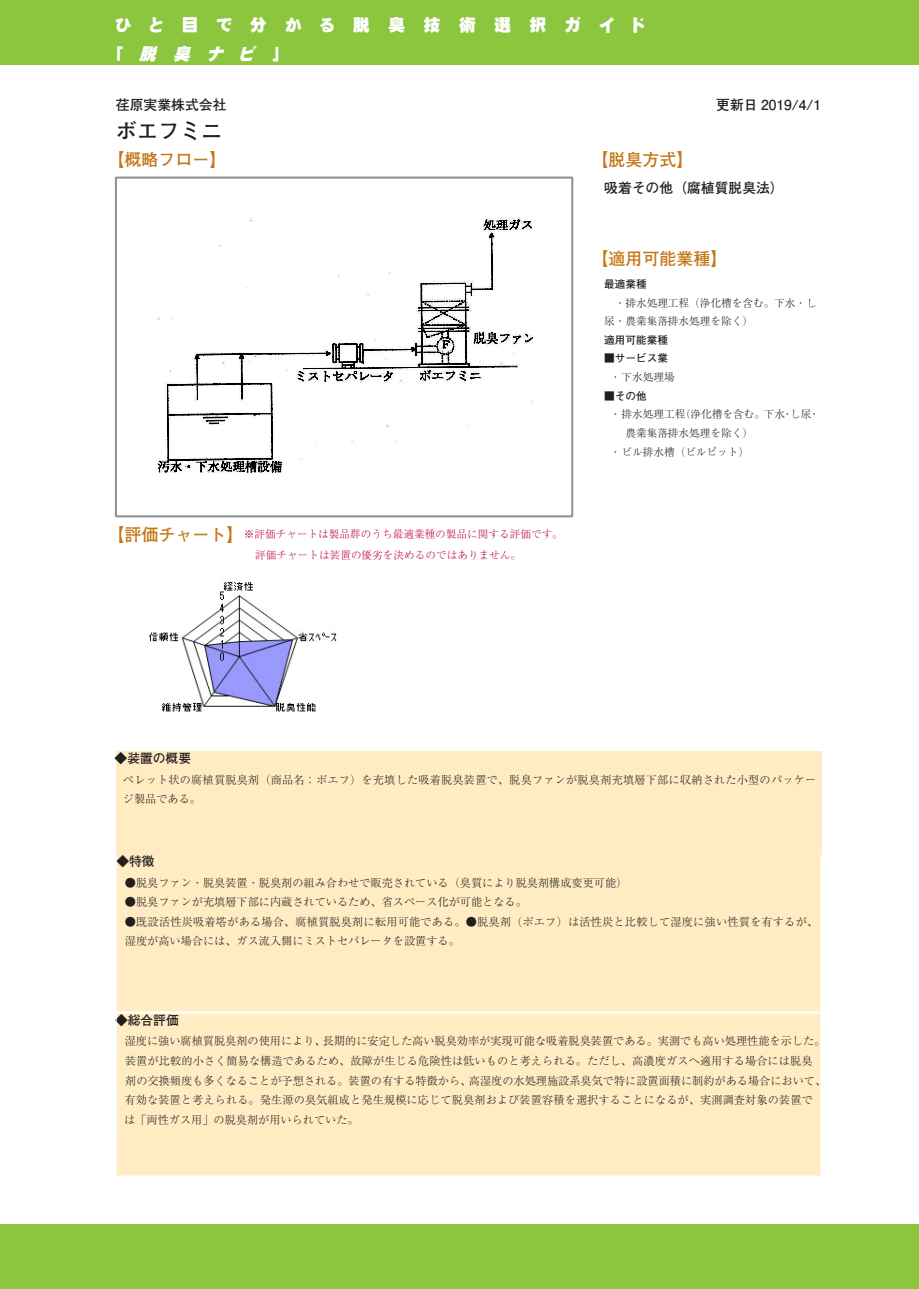
<style>
.page{position:relative;width:919px;height:1289px;background:#fff}
.page>*{position:absolute;margin:0;border:0;box-sizing:border-box;transform-origin:0 0}
.t1{font:700 21.3px "Futo Go B101 Pr 6 N";color:#231f20}
.t2{font:700 16.95px "Futo Go B101 Pr 6 N";color:#c57615}
.t3{font:16.95px/29.7px "DF Gothic UB WING RKSJ H";letter-spacing:1.075em;color:#fff}
.t4{font:700 13.8px "Futo Go B101 Pr 6 N";color:#231f20}
.t5{font:700 12.75px "Futo Go B101 Pr 6 N";color:#231f20}
.t6{font:300 11.1px/19.5px "Ryumin Pr 6 N";color:#231f20}
.t7{font:300 11.1px/19.5px "Ryumin Pr 6 N";letter-spacing:.02em;color:#231f20}
.t8{font:300 10.65px/18.6px "Ryumin Pr 6 N";color:#231f20}
.t9{font:300 10.65px/21.3px "Ryumin Pr 6 N";color:#bd0846}
.t10{font:700 10.65px "Futo Go B101 Pr 6 N";color:#231f20}
.s1{font-style:italic}
</style>
<div class="page">
<div style="left:116px;top:854px;width:704px;height:157px;background:#ffecc3"></div>
<div style="left:116px;top:854px;width:705px;height:158px;border:1px solid #fff"></div>
<img style="left:157px;top:217px;width:376px;height:257px">
<div style="left:115px;top:176px;width:458px;height:341px;border:2px solid #939598"></div>
<img style="left:149px;top:582px;width:188px;height:130px">
<div style="left:116px;top:1013px;width:704px;height:162px;background:#ffecc3"></div>
<div style="left:116px;top:1012px;width:705px;height:164px;border:1px solid #fff"></div>
<div style="left:0;top:0;width:918px;height:64px;background:#8bc63e"></div>
<div style="left:0;top:1224px;width:918px;height:64px;background:#8bc63e"></div>
<div style="left:116px;top:751px;width:705px;height:104px;background:#ffecc3"></div>
<h2 class="t3" style="left:115px;top:10px;width:531px">ひと目で分かる脱臭技術選択ガイド「 <span class="s1">脱臭ナビ</span>」</h2>
<p class="t4" style="left:116px;top:94px;width:112px">荏原実業株式会社</p>
<h1 class="t1" style="left:116px;top:113px;width:108px">ボエフミニ</h1>
<p class="t4" style="left:716px;top:94px;width:106px">更新日 2019/4/1</p>
<h2 class="t2" style="left:107px;top:146px;width:121px">【概略フロー】</h2>
<h2 class="t2" style="left:107px;top:521px;width:138px">【評価チャート】</h2>
<p class="t9" style="left:244px;top:522px;width:320px">※評価チャートは製品群のうち最適業種の製品に関する評価です。　評価チャートは装置の優劣を決めるのではありません。</p>
<h2 class="t2" style="left:591px;top:146px;width:104px">【脱臭方式】</h2>
<p class="t4" style="left:604px;top:177px;width:181px">吸着その他（腐植質脱臭法）</p>
<h2 class="t2" style="left:591px;top:245px;width:138px">【適用可能業種】</h2>
<p class="t10" style="left:604px;top:275px;width:44px">最適業種</p>
<p class="t8" style="left:604px;top:293px;width:214px">　・排水処理工程（浄化槽を含む。下水・し尿・農業集落排水処理を除く）</p>
<p class="t10" style="left:604px;top:331px;width:65px">適用可能業種</p>
<p class="t10" style="left:604px;top:350px;width:65px">■サービス業</p>
<p class="t8" style="left:610px;top:367px;width:66px">・ 下水処理場</p>
<p class="t10" style="left:604px;top:387px;width:44px">■その他</p>
<p class="t8" style="left:610px;top:404px;width:211px">・ 排水処理工程（浄化槽を含む。下水・し尿・</p>
<p class="t8" style="left:625px;top:423px;width:129px">農業集落排水処理を除く）</p>
<p class="t8" style="left:610px;top:441px;width:141px">・ ビル排水槽（ビルピット）</p>
<p class="t5" style="left:115px;top:747px;width:78px">◆装置の概要</p>
<p class="t7" style="left:123px;top:769px;width:694px">ペレット状の腐植質脱臭剤（商品名；ボエフ）を充填した吸着脱臭装置で、脱臭ファンが脱臭剤充填層下部に収納された小型のパッケージ製品である。</p>
<p class="t5" style="left:116px;top:850px;width:40px">◆特徴</p>
<p class="t6" style="left:125px;top:872px;width:504px">●脱臭ファン・脱臭装置・脱臭剤の組み合わせで販売されている（臭質により脱臭剤構成変更可能）</p>
<p class="t6" style="left:125px;top:891px;width:403px">●脱臭ファンが充填層下部に内蔵されているため、省スペース化が可能となる。</p>
<p class="t7" style="left:125px;top:911px;width:694px">●既設活性炭吸着塔がある場合、腐植質脱臭剤に転用可能である。●脱臭剤（ボエフ）は活性炭と比較して湿度に強い性質を有するが、湿度が高い場合には、ガス流入側にミストセパレータを設置する。</p>
<p class="t5" style="left:115px;top:1009px;width:65px">◆総合評価</p>
<p class="t6" style="left:124px;top:1030px;width:703px">湿度に強い腐植質脱臭剤の使用により、長期的に安定した高い脱臭効率が実現可能な吸着脱臭装置である。実測でも高い処理性能を示した。装置が比較的小さく簡易な構造であるため、故障が生じる危険性は低いものと考えられる。ただし、高濃度ガスへ適用する場合には脱臭<br>剤の交換頻度も多くなることが予想される。装置の有する特徴から、高湿度の水処理施設系臭気で特に設置面積に制約がある場合において、有効な装置と考えられる。発生源の臭気組成と発生規模に応じて脱臭剤および装置容積を選択することになるが、実測調査対象の装置では「両性ガス用」の脱臭剤が用いられていた。</p>
</div>
